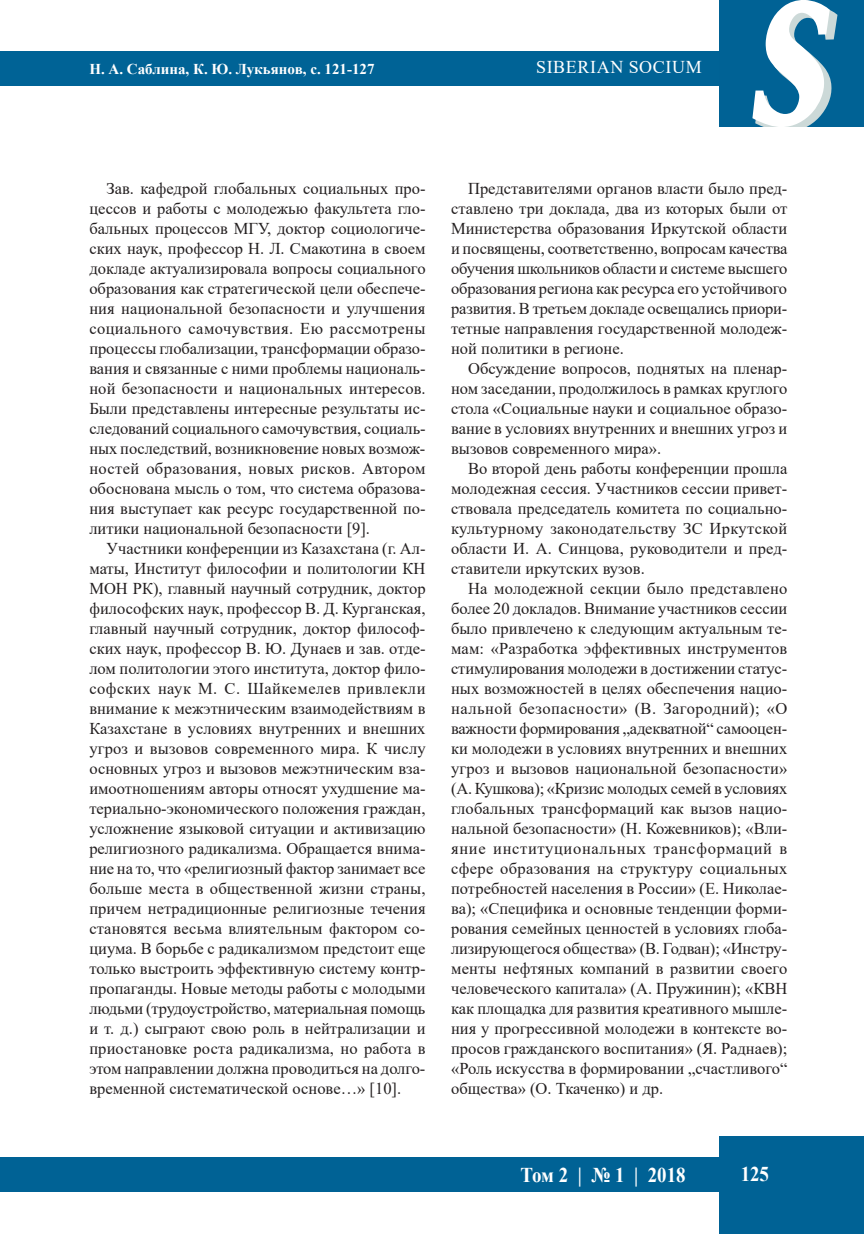
<style>
.page{position:relative;width:864px;height:1234px;background:#fff}
.page>*{position:absolute;margin:0;border:0;box-sizing:border-box;transform-origin:0 0}
.t1{font:italic 700 165px "Quant Antiqua";color:#fff;scale:.75 1}
.t2{font:700 21px "Times New Roman";color:#fff;scale:.9 1}
.t3{font:18px "Times New Roman";letter-spacing:.035em;color:#fff}
.t4{font:16.5px/20px "Times New Roman";color:#231f20;text-align:justify}
.t5{font:700 15px "Times New Roman";color:#fff}
</style>
<div class="page">
<div style="left:0;top:51px;width:721px;height:34px;background:#006396"></div>
<div style="left:719px;top:0;width:144px;height:128px;background:#006295"></div>
<div style="left:0;top:1157px;width:721px;height:34px;background:#006295"></div>
<div style="left:719px;top:1135px;width:144px;height:98px;background:#006295"></div>
<svg style="left:750px;top:0;width:89px;height:128px"></svg>
<p class="t5" style="left:89px;top:58px;width:286px">Н. А. Саблина, К. Ю. Лукьянов, с. 121-127</p>
<p class="t4" style="left:89px;top:178px;width:338px;text-indent:17px">Зав. кафедрой глобальных социальных про&shy;цессов и работы с молодежью факультета гло&shy;бальных процессов МГУ, доктор социологиче&shy;ских наук, профессор Н. Л. Смакотина в своем докладе актуализировала вопросы социального образования как стратегической цели обеспече&shy;ния национальной безопасности и улучшения социального самочувствия. Ею рассмотрены процессы глобализации, трансформации образо&shy;вания и связанные с ними проблемы националь&shy;ной безопасности и национальных интересов.<br>Были представлены интересные результаты ис&shy;следований социального самочувствия, социаль&shy;ных последствий, возникновение новых возмож&shy;ностей образования, новых рисков. Автором обоснована мысль о том, что система образова&shy;ния выступает как ресурс государственной по&shy;литики национальной безопасности [9].</p>
<p class="t4" style="left:89px;top:538px;width:338px;text-indent:17px">Участники конференции из Казахстана (г. Ал&shy;маты, Институт философии и политологии КН МОН РК), главный научный сотрудник, доктор философских наук, профессор В. Д. Курганская, главный научный сотрудник, доктор философ&shy;ских наук, профессор В. Ю. Дунаев и зав. отде&shy;лом политологии этого института, доктор фило&shy;софских наук М. С. Шайкемелев привлекли внимание к межэтническим взаимодействиям в Казахстане в условиях внутренних и внешних угроз и вызовов современного мира. К числу основных угроз и вызовов межэтническим вза&shy;имоотношениям авторы относят ухудшение ма&shy;териально-экономического положения граждан, усложнение языковой ситуации и активизацию религиозного радикализма. Обращается внима&shy;ние на то, что «религиозный фактор занимает все больше места в общественной жизни страны, причем нетрадиционные религиозные течения становятся весьма влиятельным фактором со&shy;циума. В борьбе с радикализмом предстоит еще только выстроить эффективную систему контр&shy;пропаганды. Новые методы работы с молодыми людьми (трудоустройство, материальная помощь и т. д.) сыграют свою роль в нейтрализации и приостановке роста радикализма, но работа в этом направлении должна проводиться на долго&shy;временной систематической основе…» [10].</p>
<p class="t3" style="left:536px;top:55px;width:167px">SIBERIAN SOCIUM</p>
<h1 class="t1" style="left:749px;top:-35px;width:113px">S</h1>
<p class="t4" style="left:451px;top:178px;width:338px;text-indent:17px">Представителями органов власти было пред&shy;ставлено три доклада, два из которых были от Министерства образования Иркутской области и посвящены, соответственно, вопросам качества обучения школьников области и системе высшего образования региона как ресурса его устойчивого развития. В третьем докладе освещались приори&shy;тетные направления государственной молодеж&shy;ной политики в регионе.</p>
<p class="t4" style="left:451px;top:358px;width:337px;text-indent:17px">Обсуждение вопросов, поднятых на пленар&shy;ном заседании, продолжилось в рамках круглого стола «Социальные науки и социальное образо&shy;вание в условиях внутренних и внешних угроз и вызовов современного мира».</p>
<p class="t4" style="left:451px;top:458px;width:337px;text-indent:17px">Во второй день работы конференции прошла молодежная сессия. Участников сессии привет&shy;ствовала председатель комитета по социально&shy;культурному законодательству ЗС Иркутской области И. А. Синцова, руководители и пред&shy;ставители иркутских вузов.</p>
<p class="t4" style="left:451px;top:578px;width:338px;text-indent:17px">На молодежной секции было представлено более 20 докладов. Внимание участников сессии было привлечено к следующим актуальным те&shy;мам: «Разработка эффективных инструментов стимулирования молодежи в достижении статус&shy;ных возможностей в целях обеспечения нацио&shy;нальной безопасности» (В. Загородний); «О важности формирования „адекватной“ самооцен&shy;ки молодежи в условиях внутренних и внешних угроз и вызовов национальной безопасности» (А. Кушкова); «Кризис молодых семей в условиях глобальных трансформаций как вызов нацио&shy;нальной безопасности» (Н. Кожевников); «Вли&shy;яние институциональных трансформаций в сфере образования на структуру социальных потребностей населения в России» (Е. Николае&shy;ва); «Специфика и основные тенденции форми&shy;рования семейных ценностей в условиях глоба&shy;лизирующегося общества» (В. Годван); «Инстру&shy;менты нефтяных компаний в развитии своего человеческого капитала» (А. Пружинин); «КВН как площадка для развития креативного мышле&shy;ния у прогрессивной молодежи в контексте во&shy;просов гражданского воспитания» (Я. Раднаев); «Роль искусства в формировании „счастливого“ общества» (О. Ткаченко) и др.</p>
<p class="t2" style="left:520px;top:1159px;width:185px">Том 2 | № 1 | 2018</p>
<p class="t2" style="left:740px;top:1158px;width:33px">125</p>
</div>
